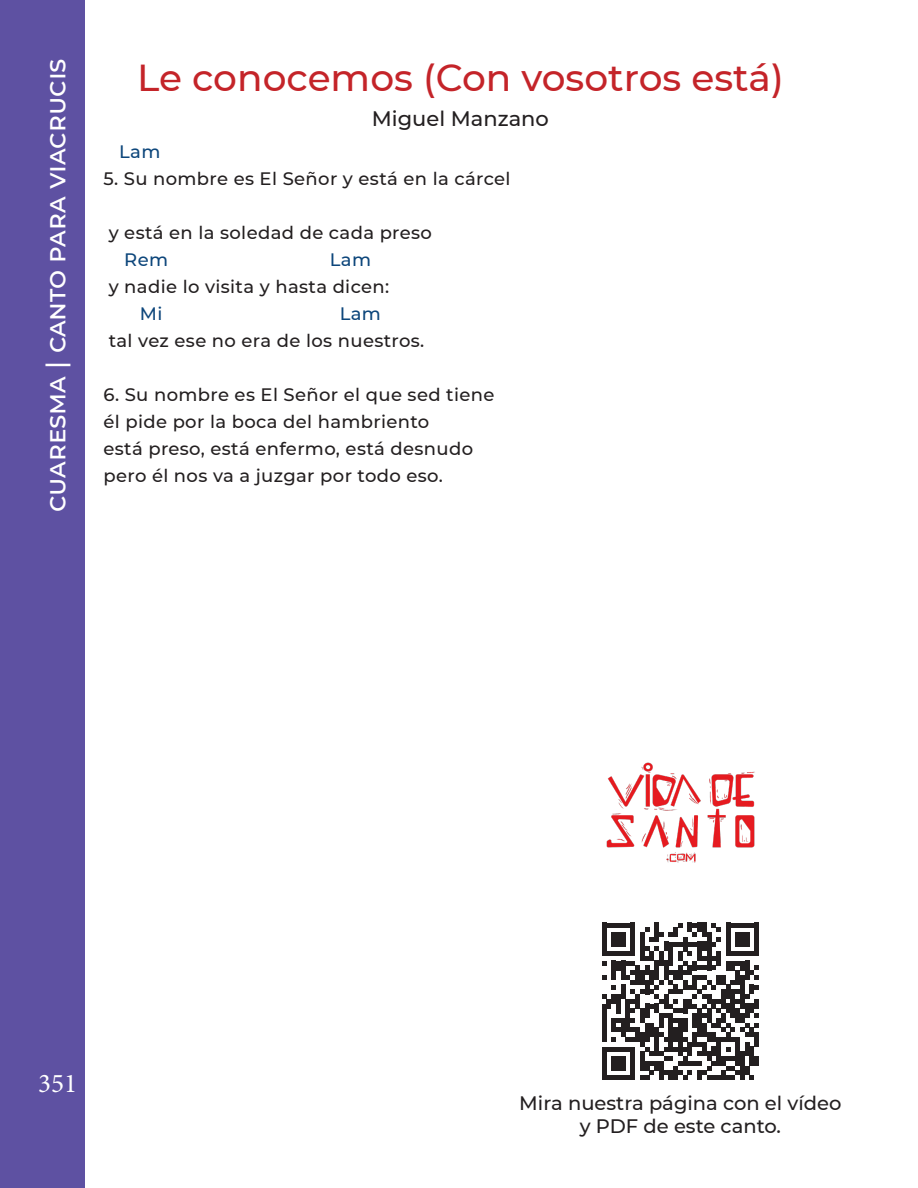
<style>
.page{position:relative;width:918px;height:1188px;background:#fff}
.page>*{position:absolute;margin:0;border:0;box-sizing:border-box;transform-origin:0 0}
.t1{font:500 37.5px "Montserrat";color:#c42429}
.t2{font:500 27px "Montserrat";color:#fff}
.t3{font:27px "Minion Pro";color:#fff}
.t4{font:500 21px "Montserrat";color:#231f20}
.t5{font:500 19.5px/23.4px "Montserrat";color:#231f20;text-align:center}
.t6{font:500 18px "Montserrat";letter-spacing:.02em;color:#231f20}
.t7{font:500 18px "Montserrat";letter-spacing:.02em;color:#0d467b}
</style>
<div class="page">
<div style="left:0;top:0;width:85px;height:1188px;background:#5e51a2"></div>
<img style="left:606px;top:762px;width:149px;height:101px">
<svg style="left:602px;top:923px;width:157px;height:157px"></svg>
<div style="left:754px;top:1032px;width:5px;height:15px;background:#231f20"></div>
<div style="left:754px;top:1056px;width:5px;height:10px;background:#231f20"></div>
<p class="t2" style="left:37px;top:512px;width:456px;rotate:-90deg">cuaresma | canto para viacrucis</p>
<p class="t1" style="left:137px;top:52px;width:648px">Le conocemos (Con vosotros está)</p>
<p class="t4" style="left:372px;top:104px;width:179px">Miguel Manzano</p>
<p class="t7" style="left:119px;top:140px;width:43px">Lam</p>
<p class="t6" style="left:103px;top:167px;width:409px">5. Su nombre es El Señor y está en la cárcel</p>
<p class="t6" style="left:109px;top:221px;width:325px">y está en la soledad de cada preso</p>
<p class="t7" style="left:124px;top:248px;width:45px">Rem</p>
<p class="t7" style="left:330px;top:248px;width:43px">Lam</p>
<p class="t6" style="left:109px;top:275px;width:282px">y nadie lo visita y hasta dicen:</p>
<p class="t7" style="left:140px;top:302px;width:24px">Mi</p>
<p class="t7" style="left:340px;top:302px;width:43px">Lam</p>
<p class="t6" style="left:109px;top:329px;width:317px">tal vez ese no era de los nuestros.</p>
<p class="t6" style="left:103px;top:383px;width:393px">6. Su nombre es El Señor el que sed tiene</p>
<p class="t6" style="left:103px;top:410px;width:327px">él pide por la boca del hambriento</p>
<p class="t6" style="left:103px;top:437px;width:371px">está preso, está enfermo, está desnudo</p>
<p class="t6" style="left:103px;top:464px;width:341px">pero él nos va a juzgar por todo eso.</p>
<h2 class="t3" style="left:38px;top:1065px;width:40px">351</h2>
<p class="t5" style="left:519px;top:1090px;width:324px">Mira nuestra página con el vídeo y PDF de este canto.</p>
</div>
